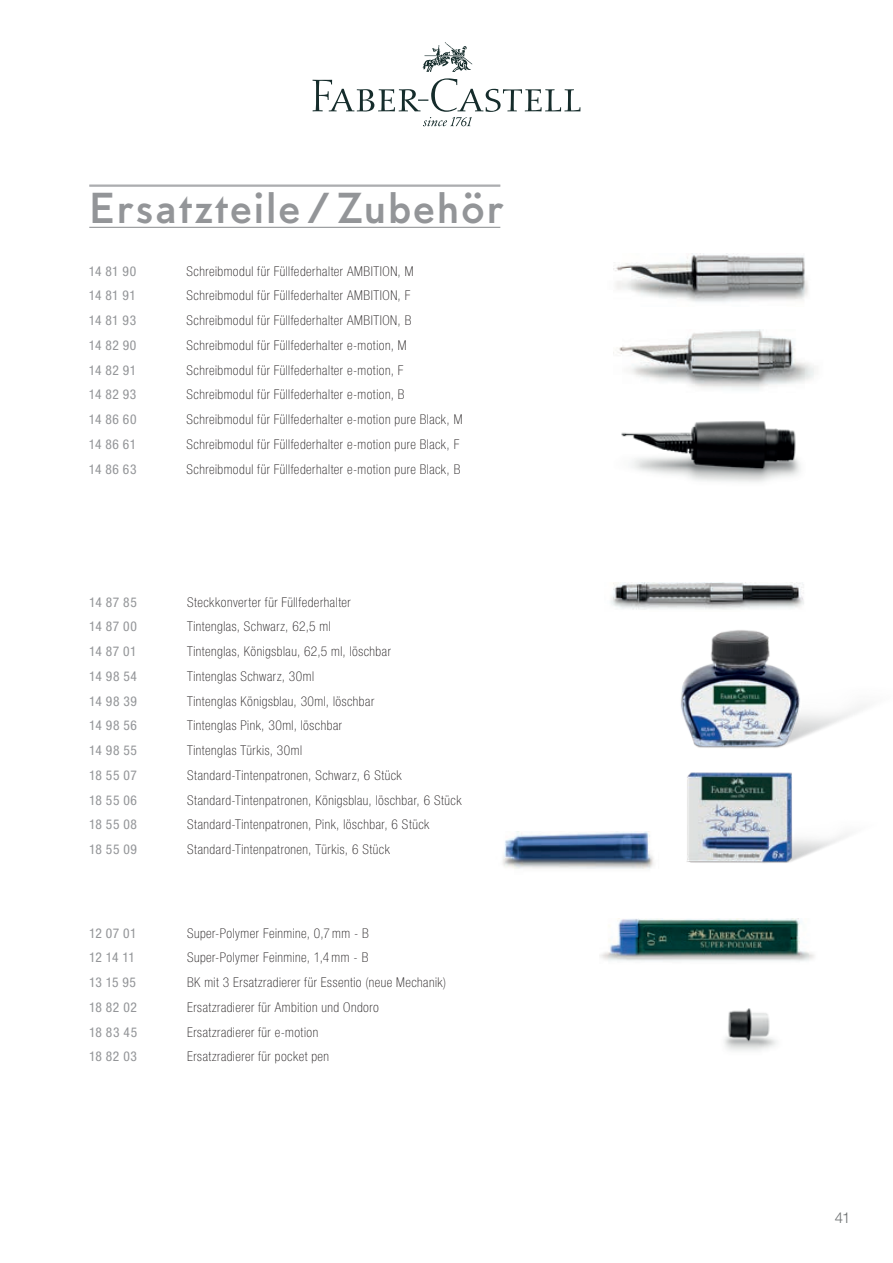
<style>
.page{position:relative;width:893px;height:1263px;background:#fff}
.page>*{position:absolute;margin:0;border:0;box-sizing:border-box;transform-origin:0 0}
._2019_-_01_headlines{font:700 43.5px "MTT Milano";letter-spacing:.035em;color:#939598}
.t1{font:300 15px "Helvetica Neue LT Pro";color:#6c6f70}
._2019_-_06_ersatztei{font:100 condensed 13.5px "Helvetica Neue LT Pro";letter-spacing:.035em;color:#231f20}
._2019_-_06_ersatztei-2{font:condensed 13.5px "Helvetica Neue LT Pro";letter-spacing:.03em;color:#939598}
</style>
<div class="page">
<img style="left:613px;top:253px;width:195px;height:49px">
<img style="left:610px;top:582px;width:194px;height:28px">
<img style="left:600px;top:919px;width:215px;height:43px">
<img style="left:724px;top:1008px;width:53px;height:43px">
<img style="left:618px;top:329px;width:197px;height:61px">
<img style="left:621px;top:421px;width:180px;height:61px">
<img style="left:681px;top:630px;width:185px;height:118px">
<img style="left:686px;top:772px;width:162px;height:91px">
<img style="left:502px;top:832px;width:152px;height:37px">
<hr style="left:89px;top:185px;width:411px;height:1px;background:#939598">
<hr style="left:89px;top:186px;width:411px;height:1px;background:#939598">
<hr style="left:89px;top:227px;width:411px;height:1px;background:#939598">
<svg style="left:422px;top:42px;width:50px;height:30px"></svg>
<svg style="left:313px;top:78px;width:267px;height:48px"></svg>
<p class="_2019_-_01_headlines" style="left:90px;top:183px;width:416px">Ersatzteile/Zubehör</p>
<p class="_2019_-_06_ersatztei-2" style="left:89px;top:263px;width:49px">14 81 90</p>
<p class="_2019_-_06_ersatztei" style="left:187px;top:263px;width:228px">Schreibmodul für Füllfederhalter AMBITION, M</p>
<p class="_2019_-_06_ersatztei-2" style="left:89px;top:288px;width:49px">14 81 91</p>
<p class="_2019_-_06_ersatztei" style="left:187px;top:288px;width:225px">Schreibmodul für Füllfederhalter AMBITION, F</p>
<p class="_2019_-_06_ersatztei-2" style="left:89px;top:313px;width:49px">14 81 93</p>
<p class="_2019_-_06_ersatztei" style="left:187px;top:313px;width:226px">Schreibmodul für Füllfederhalter AMBITION, B</p>
<p class="_2019_-_06_ersatztei-2" style="left:89px;top:337px;width:49px">14 82 90</p>
<p class="_2019_-_06_ersatztei" style="left:187px;top:338px;width:222px">Schreibmodul für Füllfederhalter e-motion, M</p>
<p class="_2019_-_06_ersatztei-2" style="left:89px;top:362px;width:49px">14 82 91</p>
<p class="_2019_-_06_ersatztei" style="left:187px;top:362px;width:218px">Schreibmodul für Füllfederhalter e-motion, F</p>
<p class="_2019_-_06_ersatztei-2" style="left:89px;top:387px;width:49px">14 82 93</p>
<p class="_2019_-_06_ersatztei" style="left:187px;top:387px;width:220px">Schreibmodul für Füllfederhalter e-motion, B</p>
<p class="_2019_-_06_ersatztei-2" style="left:89px;top:412px;width:49px">14 86 60</p>
<p class="_2019_-_06_ersatztei" style="left:187px;top:412px;width:277px">Schreibmodul für Füllfederhalter e-motion pure Black, M</p>
<p class="_2019_-_06_ersatztei-2" style="left:89px;top:436px;width:49px">14 86 61</p>
<p class="_2019_-_06_ersatztei" style="left:187px;top:437px;width:274px">Schreibmodul für Füllfederhalter e-motion pure Black, F</p>
<p class="_2019_-_06_ersatztei-2" style="left:89px;top:461px;width:49px">14 86 63</p>
<p class="_2019_-_06_ersatztei" style="left:187px;top:461px;width:275px">Schreibmodul für Füllfederhalter e-motion pure Black, B</p>
<p class="_2019_-_06_ersatztei-2" style="left:89px;top:594px;width:49px">14 87 85</p>
<p class="_2019_-_06_ersatztei" style="left:187px;top:594px;width:165px">Steckkonverter für Füllfederhalter</p>
<p class="_2019_-_06_ersatztei-2" style="left:89px;top:619px;width:49px">14 87 00</p>
<p class="_2019_-_06_ersatztei" style="left:187px;top:619px;width:145px">Tintenglas, Schwarz, 62,5 ml</p>
<p class="_2019_-_06_ersatztei-2" style="left:89px;top:643px;width:49px">14 87 01</p>
<p class="_2019_-_06_ersatztei" style="left:187px;top:644px;width:205px">Tintenglas, Königsblau, 62,5 ml, löschbar</p>
<p class="_2019_-_06_ersatztei-2" style="left:89px;top:668px;width:49px">14 98 54</p>
<p class="_2019_-_06_ersatztei" style="left:187px;top:669px;width:128px">Tintenglas Schwarz, 30ml</p>
<p class="_2019_-_06_ersatztei-2" style="left:89px;top:693px;width:49px">14 98 39</p>
<p class="_2019_-_06_ersatztei" style="left:187px;top:693px;width:189px">Tintenglas Königsblau, 30ml, löschbar</p>
<p class="_2019_-_06_ersatztei-2" style="left:89px;top:718px;width:49px">14 98 56</p>
<p class="_2019_-_06_ersatztei" style="left:187px;top:718px;width:157px">Tintenglas Pink, 30ml, löschbar</p>
<p class="_2019_-_06_ersatztei-2" style="left:89px;top:742px;width:49px">14 98 55</p>
<p class="_2019_-_06_ersatztei" style="left:187px;top:743px;width:116px">Tintenglas Türkis, 30ml</p>
<p class="_2019_-_06_ersatztei-2" style="left:89px;top:767px;width:49px">18 55 07</p>
<p class="_2019_-_06_ersatztei" style="left:187px;top:768px;width:216px">Standard-Tintenpatronen, Schwarz, 6 Stück</p>
<p class="_2019_-_06_ersatztei-2" style="left:89px;top:792px;width:49px">18 55 06</p>
<p class="_2019_-_06_ersatztei" style="left:187px;top:792px;width:276px">Standard-Tintenpatronen, Königsblau, löschbar, 6 Stück</p>
<p class="_2019_-_06_ersatztei-2" style="left:89px;top:817px;width:49px">18 55 08</p>
<p class="_2019_-_06_ersatztei" style="left:187px;top:817px;width:244px">Standard-Tintenpatronen, Pink, löschbar, 6 Stück</p>
<p class="_2019_-_06_ersatztei-2" style="left:89px;top:841px;width:49px">18 55 09</p>
<p class="_2019_-_06_ersatztei" style="left:187px;top:842px;width:204px">Standard-Tintenpatronen, Türkis, 6 Stück</p>
<p class="_2019_-_06_ersatztei-2" style="left:89px;top:925px;width:49px">12 07 01</p>
<p class="_2019_-_06_ersatztei" style="left:187px;top:925px;width:183px">Super-Polymer Feinmine, 0,7 mm - B</p>
<p class="_2019_-_06_ersatztei-2" style="left:89px;top:950px;width:47px">12 14 11</p>
<p class="_2019_-_06_ersatztei" style="left:187px;top:950px;width:183px">Super-Polymer Feinmine, 1,4 mm - B</p>
<p class="_2019_-_06_ersatztei-2" style="left:89px;top:974px;width:48px">13 15 95</p>
<p class="_2019_-_06_ersatztei" style="left:187px;top:975px;width:261px">BK mit 3 Ersatzradierer für Essentio (neue Mechanik)</p>
<p class="_2019_-_06_ersatztei-2" style="left:89px;top:999px;width:49px">18 82 02</p>
<p class="_2019_-_06_ersatztei" style="left:187px;top:1000px;width:193px">Ersatzradierer für Ambition und Ondoro</p>
<p class="_2019_-_06_ersatztei-2" style="left:89px;top:1024px;width:49px">18 83 45</p>
<p class="_2019_-_06_ersatztei" style="left:187px;top:1024px;width:133px">Ersatzradierer für e-motion</p>
<p class="_2019_-_06_ersatztei-2" style="left:89px;top:1049px;width:49px">18 82 03</p>
<p class="_2019_-_06_ersatztei" style="left:187px;top:1049px;width:144px">Ersatzradierer für pocket pen</p>
<p class="t1" style="left:835px;top:1208px;width:17px">41</p>
</div>
